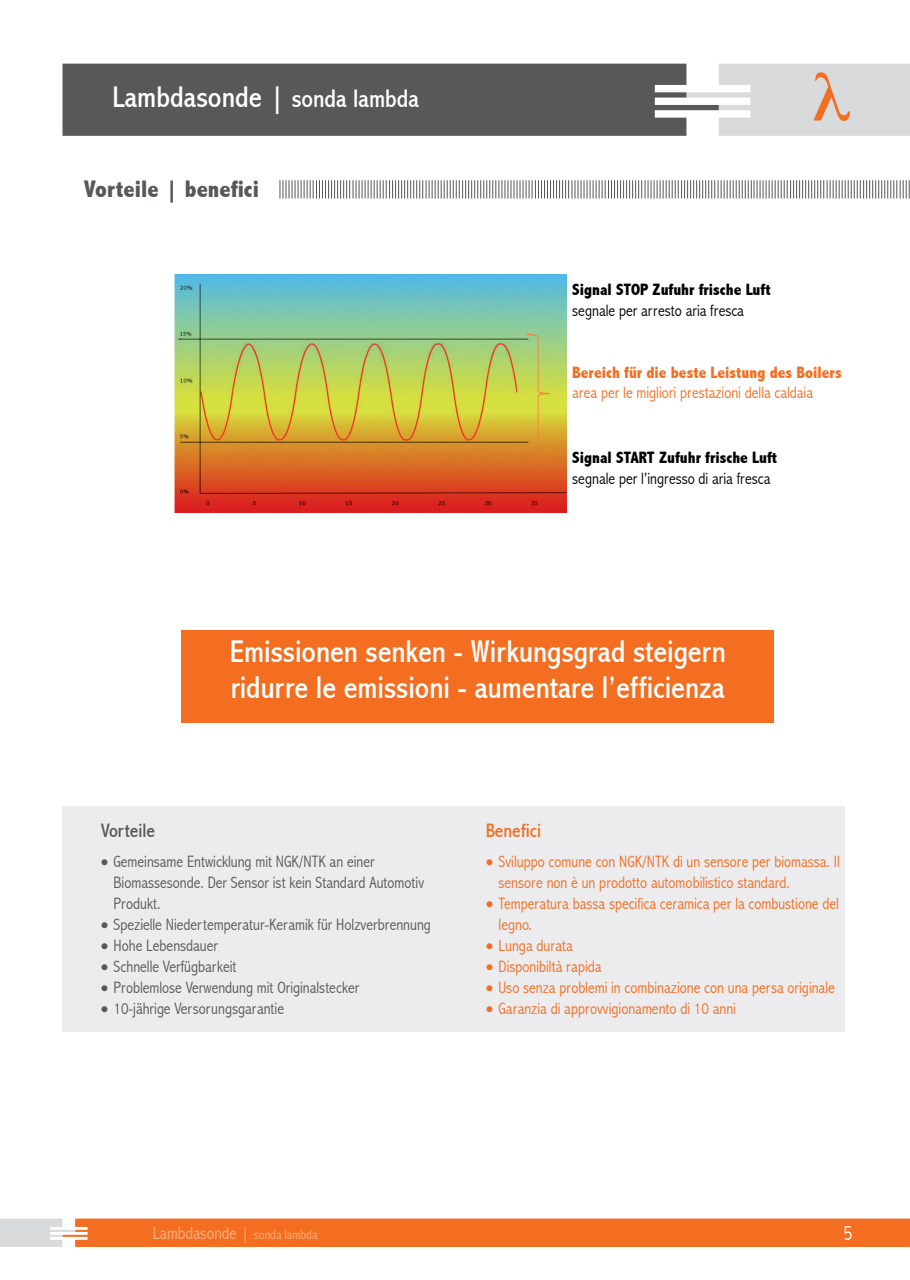
<style>
.page{position:relative;width:910px;height:1280px;background:#fff}
.page>*{position:absolute;margin:0;border:0;box-sizing:border-box;transform-origin:0 0}
.t1{font:condensed 31.5px/36px "Abadi";color:#fff}
.t2{font:condensed 30px "Abadi";color:#fff}
.t3{font:800 condensed 24px "Abadi";color:#57585a}
.t4{font:300 condensed 21px "Abadi";color:#fff}
.t5{font:condensed 19.5px "Abadi";color:#57585a}
.t6{font:condensed 19.5px "Abadi";color:#f36e21}
.t7{font:300 condensed 17.85px "Abadi";color:#f9b281}
.t8{font:300 condensed 16.5px/21px "Abadi";color:#f36e21}
.t9{font:300 condensed 16.5px/21px "Abadi";color:#57585a}
.t10{font:300 condensed 16.5px "Abadi";color:#000}
.t11{font:800 condensed 16.5px "Abadi";color:#000}
.t12{font:800 condensed 16.5px "Abadi";color:#f36e21}
.s1{font-size:25.5px}
.s2{font-size:13.5px}
</style>
<div class="page">
<svg style="left:0;top:1218px;width:910px;height:29px;background:#f17a36"></svg>
<div style="left:63px;top:64px;width:623px;height:72px;background:#57585a"></div>
<svg style="left:280px;top:180px;width:630px;height:18px"></svg>
<img style="left:175px;top:274px;width:392px;height:238px">
<svg style="left:526px;top:334px;width:24px;height:106px;background:#c4cc52"></svg>
<div style="left:63px;top:806px;width:782px;height:225px;background:#ececee"></div>
<div style="left:182px;top:630px;width:592px;height:92px;background:#f36e21"></div>
<svg style="left:686px;top:64px;width:224px;height:72px"></svg>
<h2 class="t2" style="left:113px;top:80px;width:308px">Lambdasonde | <span class="s1">sonda lambda</span></h2>
<h3 class="t3" style="left:84px;top:175px;width:176px">Vorteile | benefici</h3>
<p class="t11" style="left:572px;top:280px;width:200px">Signal STOP Zufuhr frische Luft</p>
<p class="t10" style="left:572px;top:301px;width:173px">segnale per arresto aria fresca</p>
<p class="t12" style="left:572px;top:363px;width:271px">Bereich für die beste Leistung des Boilers</p>
<p class="t8" style="left:572px;top:381px;width:242px">area per le migliori prestazioni della caldaia</p>
<p class="t11" style="left:572px;top:448px;width:206px">Signal START Zufuhr frische Luft</p>
<p class="t10" style="left:572px;top:469px;width:200px">segnale per l’ingresso di aria fresca</p>
<h1 class="t1" style="left:230px;top:634px;width:498px">Emissionen senken - Wirkungsgrad steigern ridurre le emissioni - aumentare l’efficienza</h1>
<p class="t5" style="left:101px;top:819px;width:56px">Vorteile</p>
<p class="t9" style="left:114px;top:851px;width:312px;text-indent:-13px">• Gemeinsame Entwicklung mit NGK/NTK an einer<br>Biomassesonde. Der Sensor ist kein Standard Automotiv<br>Produkt.</p>
<p class="t9" style="left:101px;top:914px;width:332px">• Spezielle Niedertemperatur-Keramik für Holzverbrennung</p>
<p class="t9" style="left:101px;top:935px;width:119px">• Hohe Lebensdauer</p>
<p class="t9" style="left:101px;top:956px;width:137px">• Schnelle Verfügbarkeit</p>
<p class="t9" style="left:101px;top:977px;width:260px">• Problemlose Verwendung mit Originalstecker</p>
<p class="t9" style="left:101px;top:998px;width:185px">• 10-jährige Versorungsgarantie</p>
<p class="t6" style="left:486px;top:819px;width:57px">Benefici</p>
<p class="t8" style="left:499px;top:851px;width:343px;text-indent:-13px">• Sviluppo comune con NGK/NTK di un sensore per biomassa. Il sensore non è un prodotto automobilistico standard.</p>
<p class="t8" style="left:499px;top:893px;width:342px;text-indent:-13px">• Temperatura bassa specifica ceramica per la combustione del legno.</p>
<p class="t8" style="left:486px;top:935px;width:89px">• Lunga durata</p>
<p class="t8" style="left:486px;top:956px;width:117px">• Disponibiltà rapida</p>
<p class="t8" style="left:486px;top:977px;width:350px">• Uso senza problemi in combinazione con una persa originale</p>
<p class="t8" style="left:486px;top:998px;width:252px">• Garanzia di approvvigionamento di 10 anni</p>
<p class="t7" style="left:153px;top:1223px;width:166px">Lambdasonde | <span class="s2">sonda lambda</span></p>
<p class="t4" style="left:843px;top:1221px;width:11px">5</p>
</div>
